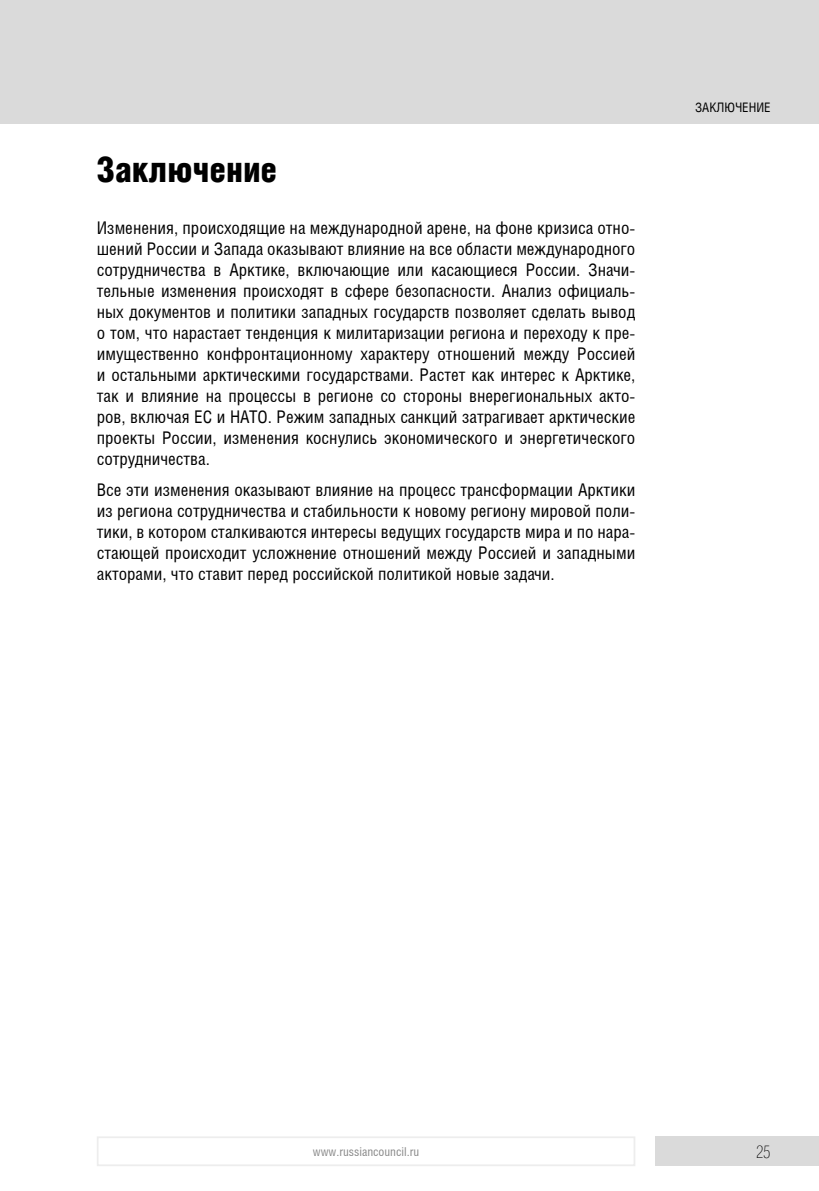
<style>
.page{position:relative;width:819px;height:1191px;background:#fff}
.page>*{position:absolute;margin:0;border:0;box-sizing:border-box;transform-origin:0 0}
.Название_материала{font:900 35px "Helios Cond";color:#000}
.Основной_текст{font:17.5px/21px "Helios Cond";color:#000;text-align:justify}
.t1{font:17.5px "Helios Cond Thin C";color:#000}
.Kolontitul_X_X{font:13.12px "Helios Cond";color:#000}
.t2{font:12.25px "Helios Cond";color:#878787}
</style>
<div class="page">
<div style="left:0;top:0;width:819px;height:124px;background:#dadada"></div>
<div style="left:655px;top:1136px;width:164px;height:30px;background:#dadada"></div>
<div style="left:97px;top:1136px;width:538px;height:30px;border:2px solid #ededed"></div>
<p class="Название_материала" style="left:97px;top:151px;width:182px">Заключение</p>
<p class="Основной_текст" style="left:97px;top:217px;width:540px">Изменения, происходящие на международной арене, на фоне кризиса отно&shy;шений России и Запада оказывают влияние на все области международного сотрудничества в Арктике, включающие или касающиеся России. Значи&shy;тельные изменения происходят в сфере безопасности. Анализ официаль&shy;ных документов и политики западных государств позволяет сделать вывод о том, что нарастает тенденция к милитаризации региона и переходу к пре&shy;имущественно конфронтационному характеру отношений между Россией и остальными арктическими государствами. Растет как интерес к Арктике, так и влияние на процессы в регионе со стороны внерегиональных акто&shy;ров, включая ЕС и НАТО. Режим западных санкций затрагивает арктические проекты России, изменения коснулись экономического и энергетического сотрудничества.</p>
<p class="Основной_текст" style="left:97px;top:479px;width:540px">Все эти изменения оказывают влияние на процесс трансформации Арктики из региона сотрудничества и стабильности к новому региону мировой поли&shy;тики, в котором сталкиваются интересы ведущих государств мира и по нара&shy;стающей происходит усложнение отношений между Россией и западными акторами, что ставит перед российской политикой новые задачи.</p>
<p class="Kolontitul_X_X" style="left:695px;top:100px;width:77px">ЗАКЛЮЧЕНИЕ</p>
<p class="t2" style="left:313px;top:1144px;width:108px">www.russiancouncil.ru</p>
<p class="t1" style="left:756px;top:1142px;width:16px">25</p>
</div>
